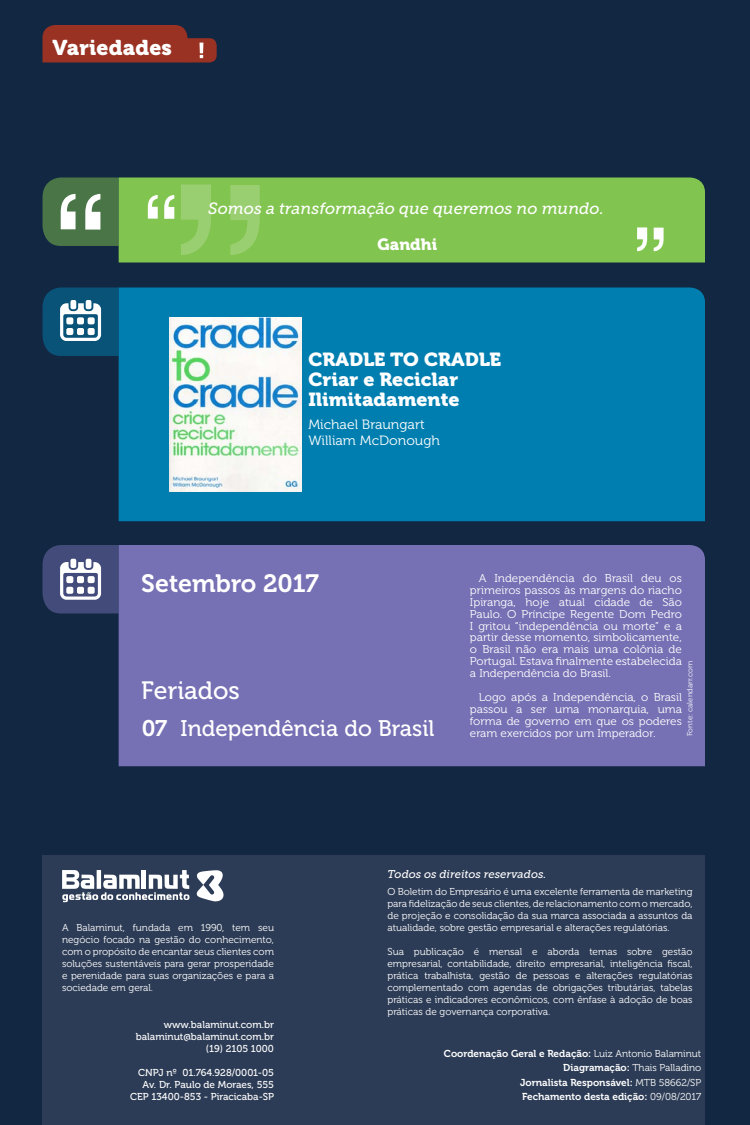
<style>
.page{position:relative;width:750px;height:1125px;background:#122742}
.page>*{position:absolute;margin:0;border:0;box-sizing:border-box;transform-origin:0 0}
.t1{font:25px "Museo 700";letter-spacing:-.005em;color:#fff}
.t2{font:25px "Museo 500";color:#fff}
.t3{font:22.5px "Museo 500";color:#fff}
.t4{font:21.25px "Museo 900";letter-spacing:.01em;color:#fff}
.t5{font:18.88px/20.1px "Museo 900";color:#fff;scale:1.04 1}
.t6{font:italic 16.25px "Museo Slab 500";color:#fff}
.t7{font:16.25px "Museo 900";color:#fff}
.t8{font:13.5px/16.2px "Museo 300";color:#fff;scale:1.04 1}
.t9{font:11.25px/11.9px "Museo 300";color:#fff;text-align:justify;scale:1.04 1}
.t10{font:italic 11.25px "Museo Slab 500";color:#fff}
.t11{font:10px/12px "Museo 300";color:#fff;text-align:justify}
.t12{font:10px/12px "Museo 500";color:#fff;text-align:right}
.t13{font:10px/14.4px "Museo 700";color:#fff}
.t14{font:7.5px "Museo 300";color:#fff;scale:1.04 1}
.s1{font-family:"Museo 700"}
.s2{font-family:"Museo 300"}
</style>
<div class="page">
<div style="left:42px;top:855px;width:663px;height:270px;background:#2d3c56"></div>
<div style="left:119px;top:545px;width:586px;height:221px;background:#7670b4"></div>
<svg style="left:42px;top:545px;width:77px;height:68px;background:#636a90"></svg>
<div style="left:119px;top:288px;width:586px;height:233px;background:#007eb0"></div>
<svg style="left:42px;top:287px;width:77px;height:69px;background:#346e8d"></svg>
<div style="left:119px;top:178px;width:586px;height:84px;background:#81c44f"></div>
<svg style="left:42px;top:177px;width:77px;height:69px;background:#618662"></svg>
<svg style="left:181px;top:184px;width:79px;height:71px;background:#8eca61"></svg>
<svg style="left:148px;top:195px;width:26px;height:24px"></svg>
<svg style="left:637px;top:227px;width:27px;height:24px"></svg>
<svg style="left:42px;top:25px;width:175px;height:37px;background:#8f3227"></svg>
<img style="left:169px;top:317px;width:132px;height:175px">
<svg style="left:196px;top:870px;width:28px;height:32px"></svg>
<svg style="left:62px;top:870px;width:127px;height:32px"></svg>
<h3 class="t4" style="left:52px;top:35px;width:121px">Variedades</h3>
<h3 class="t6" style="left:208px;top:200px;width:397px">Somos a transformação que queremos no mundo.</h3>
<h3 class="t7" style="left:378px;top:235px;width:61px">Gandhi</h3>
<h3 class="t5" style="left:308px;top:349px;width:187px">CRADLE TO CRADLE<br>Criar e Reciclar<br>Ilimitadamente</h3>
<h3 class="t8" style="left:308px;top:416px;width:128px">Michael Braungart<br>William McDonough</h3>
<p class="t9" style="left:470px;top:573px;width:205px;text-indent:9px">A Independência do Brasil deu os primeiros passos às margens do riacho Ipiranga, hoje atual cidade de São Paulo. O Príncipe Regente Dom Pedro I gritou “independência ou morte” e a partir desse momento, simbolicamente, o Brasil não era mais uma colônia de Portugal. Estava finalmente estabelecida a Independência do Brasil.</p>
<p class="t9" style="left:470px;top:691px;width:205px;text-indent:9px">Logo após a Independência, o Brasil passou a ser uma monarquia, uma forma de governo em que os poderes</p>
<h1 class="t1" style="left:141px;top:570px;width:179px">Setembro 2017</h1>
<p class="t14" style="left:686px;top:736px;width:74px;rotate:-90deg">Fonte: calendarr.com</p>
<h1 class="t2" style="left:141px;top:677px;width:100px">Feriados</h1>
<h2 class="t3" style="left:142px;top:716px;width:294px"><span class="s1">07</span> Independência do Brasil</h2>
<p class="t9" style="left:470px;top:727px;width:180px">eram exercidos por um Imperador.</p>
<p class="t11" style="left:62px;top:922px;width:213px">A Balaminut, fundada em 1990, tem seu negócio focado na gestão do conhecimento, com o propósito de encantar seus clientes com soluções sustentáveis para gerar prosperidade e perenidade para suas organizações e para a sociedade em geral.</p>
<p class="t12" style="left:136px;top:1019px;width:140px">www.balaminut.com.br balaminut@balaminut.com.br (19) 2105 1000</p>
<p class="t12" style="left:130px;top:1067px;width:145px">CNPJ nº 01.764.928/0001-05<br>Av. Dr. Paulo de Moraes, 555<br>CEP 13400-853 - Piracicaba-SP</p>
<p class="t10" style="left:388px;top:868px;width:160px">Todos os direitos reservados.</p>
<p class="t11" style="left:388px;top:886px;width:307px">O Boletim do Empresário é uma excelente ferramenta de marketing para fidelização de seus clientes, de relacionamento com o mercado, de projeção e consolidação da sua marca associada a assuntos da atualidade, sobre gestão empresarial e alterações regulatórias.</p>
<p class="t11" style="left:388px;top:946px;width:307px">Sua publicação é mensal e aborda temas sobre gestão empresarial, contabilidade, direito empresarial, inteligência fiscal, prática trabalhista, gestão de pessoas e alterações regulatórias complementado com agendas de obrigações tributárias, tabelas práticas e indicadores econômicos, com ênfase à adoção de boas práticas de governança corporativa.</p>
<p class="t13" style="left:444px;top:1046px;width:259px">Coordenação Geral e Redação: <span class="s2">Luiz Antonio Balaminut</span></p>
<p class="t11" style="left:563px;top:1062px;width:139px"><span class="s1">Diagramação:</span> Thais Palladino</p>
<p class="t13" style="left:520px;top:1075px;width:183px">Jornalista Responsável: <span class="s2">MTB 58662/SP<br></span>Fechamento desta edição: <span class="s2">09/08/2017</span></p>
</div>
